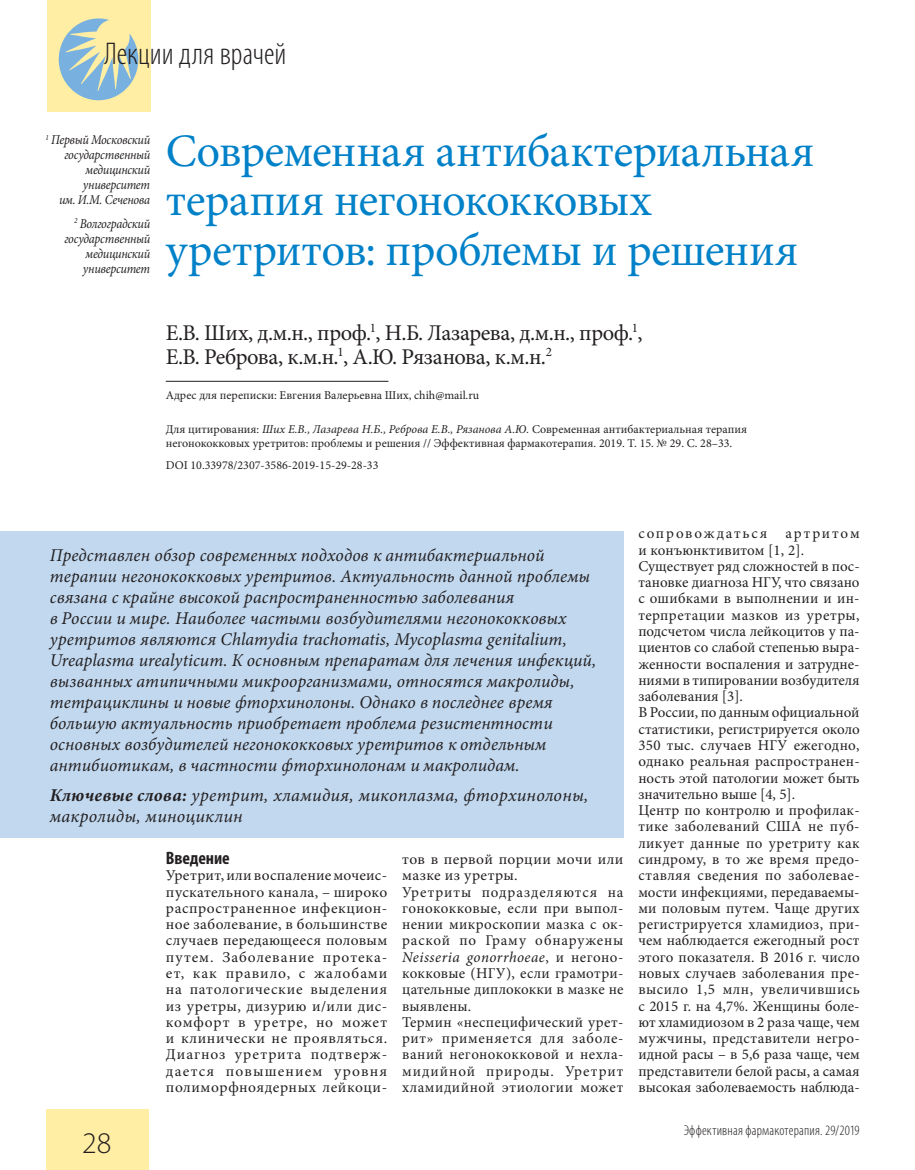
<style>
.page{position:relative;width:915px;height:1170px;background:#fff}
.page>*{position:absolute;margin:0;border:0;box-sizing:border-box;transform-origin:0 0}
.t1{font:46.5px/49.5px "Minion Pro";letter-spacing:-.01em;color:#0081c8}
.t2{font:300 condensed 31.5px "Myriad Pro";color:#231f20}
.t3{font:300 30px "Myriad Pro";color:#231f20}
.t4{font:22.5px/24px "Minion Pro";letter-spacing:-.015em;color:#231f20}
.t5{font:italic 18px/21px "Minion Pro";letter-spacing:.01em;color:#231f20}
.t6{font:700 condensed 18px "Myriad Pro";letter-spacing:-.005em;color:#231f20}
.t7{font:15px/16.2px "Minion Pro";letter-spacing:.015em;color:#231f20}
.t8{font:300 condensed 14.25px "Myriad Pro";letter-spacing:.015em;color:#231f20}
.t9{font:italic 13.5px/15px "Minion Pro";letter-spacing:-.02em;color:#231f20;text-align:right;scale:.9 1}
.t10{font:12px/13.5px "Minion Pro";color:#231f20}
.s1{font-style:italic}
.s2{font-weight:700}
</style>
<div class="page">
<div style="left:47px;top:1108px;width:102px;height:61px;background:#ffeea3"></div>
<div style="left:47px;top:0;width:103px;height:112px;background:#ffeea3"></div>
<svg style="left:59px;top:18px;width:79px;height:82px"></svg>
<hr style="left:166px;top:381px;width:222px;height:1px;background:#231f20">
<div style="left:0;top:531px;width:623px;height:307px;background:#c1d8ef"></div>
<h2 class="t2" style="left:104px;top:35px;width:183px">Лекции для врачей</h2>
<p class="t9" style="left:46px;top:132px;width:118px"><sup>1</sup> Первый Московский государственный медицинский университет<br>им. И.М. Сеченова</p>
<p class="t9" style="left:64px;top:216px;width:97px"><sup>2</sup> Волгоградский государственный медицинский университет</p>
<h1 class="t1" style="left:166px;top:126px;width:649px">Современная антибактериальная терапия негонококковых уретритов: проблемы и решения</h1>
<h3 class="t4" style="left:166px;top:320px;width:478px">Е.В. Ших, д.м.н., проф.<sup>1</sup>, Н.Б. Лазарева, д.м.н., проф.<sup>1</sup>,<br>Е.В. Реброва, к.м.н.<sup>1</sup>, А.Ю. Рязанова, к.м.н.<sup>2</sup></h3>
<p class="t10" style="left:166px;top:388px;width:315px">Адрес для переписки: Евгения Валерьевна Ших, chih@mail.ru</p>
<p class="t10" style="left:166px;top:423px;width:582px">Для цитирования: <span class="s1">Ших Е.В., Лазарева Н.Б., Реброва Е.В., Рязанова А.Ю.</span> Современная антибактериальная терапия негонококковых уретритов: проблемы и решения // Эффективная фармакотерапия. 2019. Т. 15. № 29. С. 28–33.</p>
<p class="t10" style="left:166px;top:458px;width:214px">DOI 10.33978/2307-3586-2019-15-29-28-33</p>
<p class="t5" style="left:50px;top:545px;width:548px">Представлен обзор современных подходов к антибактериальной терапии негонококковых уретритов. Актуальность данной проблемы связана с крайне высокой распространенностью заболевания<br>в России и мире. Наиболее частыми возбудителями негонококковых уретритов являются Chlamydia trachomatis, Mycoplasma genitalium, Ureaplasma urealyticum. К основным препаратам для лечения инфекций, вызванных атипичными микроорганизмами, относятся макролиды, тетрациклины и новые фторхинолоны. Однако в последнее время большую актуальность приобретает проблема резистентности основных возбудителей негонококковых уретритов к отдельным антибиотикам, в частности фторхинолонам и макролидам.</p>
<p class="t5" style="left:50px;top:784px;width:540px"><span class="s2">Ключевые слова:</span> уретрит, хламидия, микоплазма, фторхинолоны, макролиды, миноциклин</p>
<p class="t6" style="left:166px;top:846px;width:65px">Введение</p>
<p class="t7" style="left:166px;top:867px;width:223px;text-align:justify">Уретрит, или воспаление мочеис&shy;пускательного канала, – широко распространенное инфекцион&shy;ное заболевание, в большинстве случаев передающееся половым путем. Заболевание протека&shy;ет, как правило, с жалобами на патологические выделения из уретры, дизурию и/или дис&shy;комфорт в уретре, но может и клинически не проявляться.<br>Диагноз уретрита подтверж&shy;дается повышением уровня полиморфноядерных лейкоци-</p>
<p class="t7" style="left:402px;top:851px;width:223px">тов в первой порции мочи или мазке из уретры.<br>Уретриты подразделяются на гонококковые, если при выпол&shy;нении микроскопии мазка с ок&shy;раской по Граму обнаружены<br><span class="s1">Neisseria gonorrhoeae</span>, и негоно&shy;кокковые (НГУ), если грамотри&shy;цательные диплококки в мазке не выявлены.<br>Термин «неспецифический урет&shy;рит» применяется для заболе&shy;ваний негонококковой и нехла&shy;мидийной природы. Уретрит хламидийной этиологии может</p>
<h3 class="t3" style="left:82px;top:1125px;width:31px">28</h3>
<p class="t7" style="left:638px;top:525px;width:223px">сопровождаться артритом и конъюнктивитом [1, 2].<br>Существует ряд сложностей в пос&shy;тановке диагноза НГУ, что связано с ошибками в выполнении и ин&shy;терпретации мазков из уретры, подсчетом числа лейкоцитов у па&shy;циентов со слабой степенью выра&shy;женности воспаления и затрудне&shy;ниями в типировании возбудителя заболевания [3].<br>В России, по данным официальной статистики, регистрируется около<br>350 тыс. случаев НГУ ежегодно, однако реальная распространен&shy;ность этой патологии может быть значительно выше [4, 5].<br>Центр по контролю и профилак&shy;тике заболеваний США не пуб&shy;ликует данные по уретриту как синдрому, в то же время предо&shy;ставляя сведения по заболевае&shy;мости инфекциями, передаваемы&shy;ми половым путем. Чаще других регистрируется хламидиоз, при&shy;чем наблюдается ежегодный рост этого показателя. В 2016 г. число новых случаев заболевания пре&shy;высило 1,5 млн, увеличившись с 2015 г. на 4,7%. Женщины боле&shy;ют хламидиозом в 2 раза чаще, чем мужчины, представители негро&shy;идной расы – в 5,6 раза чаще, чем представители белой расы, а самая высокая заболеваемость наблюда-</p>
<p class="t8" style="left:683px;top:1121px;width:177px">Эффективная фармакотерапия. 29/2019</p>
</div>
